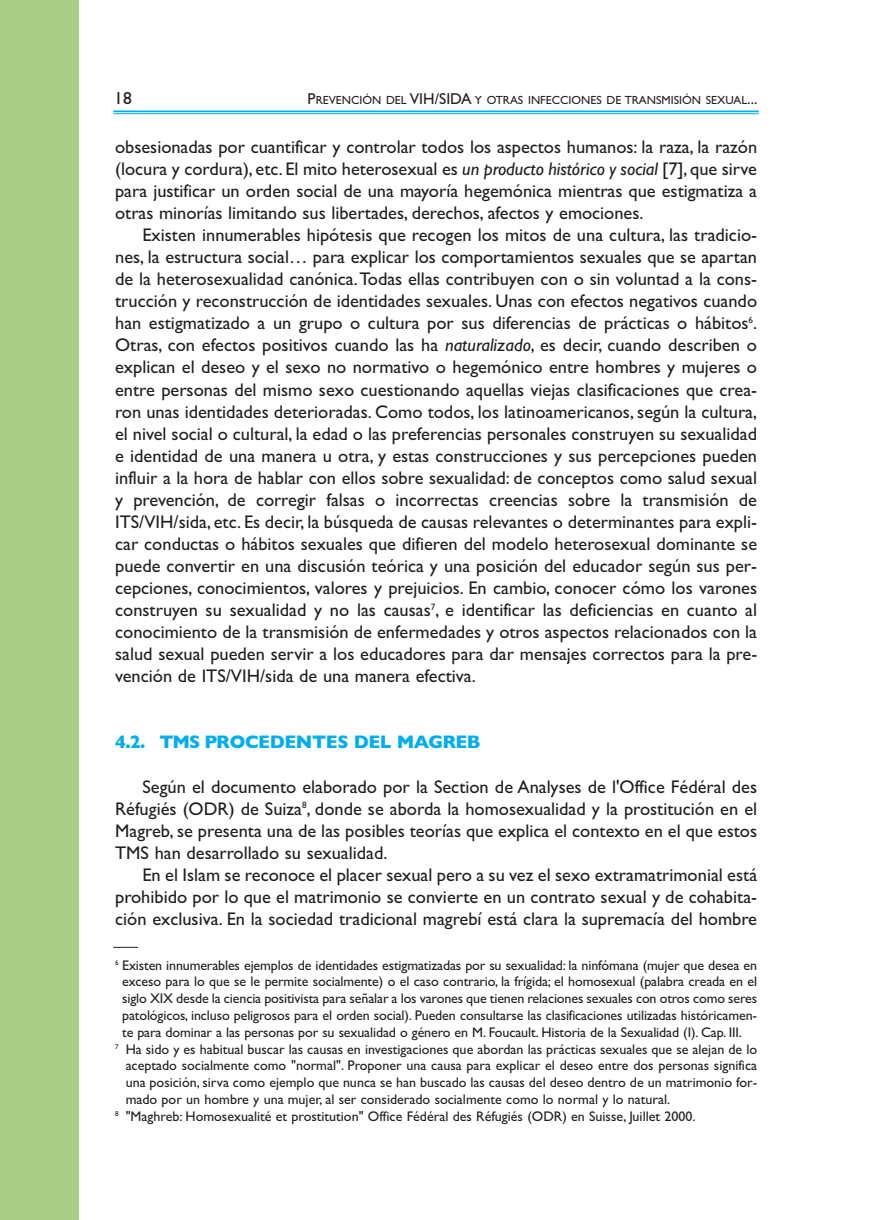
<style>
.page{position:relative;width:874px;height:1220px;background:#fff}
.page>*{position:absolute;margin:0;border:0;box-sizing:border-box;transform-origin:0 0}
.t1{font:18.38px "Gill Sans";color:#231f20}
.t2{font:700 18.38px "Gill Sans";letter-spacing:-.02em;color:#00aeef}
.t3{font:17.5px "Gill Sans";color:#231f20}
.t4{font:14px "Gill Sans";letter-spacing:-.01em;color:#231f20}
.t5{font:11.9px "Gill Sans";color:#231f20}
.s1{font-size:15.75px}
.s2{font-style:italic}
</style>
<div class="page">
<hr style="left:113px;top:110px;width:645px;height:2px;background:#00aeef">
<hr style="left:113px;top:113px;width:645px;height:1px;background:#00aeef">
<div style="left:0;top:0;width:79px;height:1220px;background:#abce86"></div>
<svg style="left:113px;top:947px;width:25px;height:1px"></svg>
<p class="t3" style="left:114px;top:92px;width:19px">18</p>
<p class="t5" style="left:307px;top:96px;width:451px"><span class="s1">P</span>REVENCIÓN DEL <span class="s1">VIH/SIDA</span> Y OTRAS INFECCIONES DE TRANSMISIÓN SEXUAL<span class="s1">...</span></p>
<p class="t1" style="left:115px;top:140px;width:643px">obsesionadas por cuantificar y controlar todos los aspectos humanos: la raza, la razón</p>
<p class="t1" style="left:115px;top:162px;width:643px">(locura y cordura), etc. El mito heterosexual es <span class="s2">un producto histórico y social</span> [7], que sirve</p>
<p class="t1" style="left:115px;top:184px;width:643px">para justificar un orden social de una mayoría hegemónica mientras que estigmatiza a</p>
<p class="t1" style="left:115px;top:207px;width:529px">otras minorías limitando sus libertades, derechos, afectos y emociones.</p>
<p class="t1" style="left:142px;top:229px;width:616px">Existen innumerables hipótesis que recogen los mitos de una cultura, las tradicio-</p>
<p class="t1" style="left:115px;top:251px;width:643px">nes, la estructura social… para explicar los comportamientos sexuales que se apartan</p>
<p class="t1" style="left:115px;top:273px;width:643px">de la heterosexualidad canónica.Todas ellas contribuyen con o sin voluntad a la cons-</p>
<p class="t1" style="left:115px;top:295px;width:643px">trucción y reconstrucción de identidades sexuales. Unas con efectos negativos cuando</p>
<p class="t1" style="left:115px;top:317px;width:643px">han estigmatizado a un grupo o cultura por sus diferencias de prácticas o hábitos<sup>6</sup>.</p>
<p class="t1" style="left:115px;top:339px;width:643px">Otras, con efectos positivos cuando las ha <span class="s2">naturalizado</span>, es decir, cuando describen o</p>
<p class="t1" style="left:115px;top:361px;width:643px">explican el deseo y el sexo no normativo o hegemónico entre hombres y mujeres o</p>
<p class="t1" style="left:115px;top:383px;width:643px">entre personas del mismo sexo cuestionando aquellas viejas clasificaciones que crea-</p>
<p class="t1" style="left:115px;top:405px;width:643px">ron unas identidades deterioradas. Como todos, los latinoamericanos, según la cultura,</p>
<p class="t1" style="left:115px;top:427px;width:643px">el nivel social o cultural, la edad o las preferencias personales construyen su sexualidad</p>
<p class="t1" style="left:115px;top:449px;width:643px">e identidad de una manera u otra, y estas construcciones y sus percepciones pueden</p>
<p class="t1" style="left:115px;top:471px;width:643px">influir a la hora de hablar con ellos sobre sexualidad: de conceptos como salud sexual</p>
<p class="t1" style="left:115px;top:493px;width:643px">y prevención, de corregir falsas o incorrectas creencias sobre la transmisión de</p>
<p class="t1" style="left:115px;top:515px;width:643px">ITS/VIH/sida, etc. Es decir, la búsqueda de causas relevantes o determinantes para expli-</p>
<p class="t1" style="left:115px;top:537px;width:643px">car conductas o hábitos sexuales que difieren del modelo heterosexual dominante se</p>
<p class="t1" style="left:115px;top:559px;width:643px">puede convertir en una discusión teórica y una posición del educador según sus per-</p>
<p class="t1" style="left:115px;top:581px;width:643px">cepciones, conocimientos, valores y prejuicios. En cambio, conocer cómo los varones</p>
<p class="t1" style="left:115px;top:603px;width:643px">construyen su sexualidad y no las causas<sup>7</sup>, e identificar las deficiencias en cuanto al</p>
<p class="t1" style="left:115px;top:625px;width:643px">conocimiento de la transmisión de enfermedades y otros aspectos relacionados con la</p>
<p class="t1" style="left:115px;top:648px;width:643px">salud sexual pueden servir a los educadores para dar mensajes correctos para la pre-</p>
<p class="t1" style="left:115px;top:670px;width:362px">vención de ITS/VIH/sida de una manera efectiva.</p>
<p class="t2" style="left:115px;top:736px;width:366px">4.2. TMS PROCEDENTES DEL MAGREB</p>
<p class="t1" style="left:142px;top:780px;width:616px">Según el documento elaborado por la Section de Analyses de l'Office Fédéral des</p>
<p class="t1" style="left:115px;top:802px;width:643px">Réfugiés (ODR) de Suiza<sup>8</sup>, donde se aborda la homosexualidad y la prostitución en el</p>
<p class="t1" style="left:115px;top:824px;width:643px">Magreb, se presenta una de las posibles teorías que explica el contexto en el que estos</p>
<p class="t1" style="left:115px;top:846px;width:274px">TMS han desarrollado su sexualidad.</p>
<p class="t1" style="left:142px;top:868px;width:616px">En el Islam se reconoce el placer sexual pero a su vez el sexo extramatrimonial está</p>
<p class="t1" style="left:115px;top:890px;width:643px">prohibido por lo que el matrimonio se convierte en un contrato sexual y de cohabita-</p>
<p class="t1" style="left:115px;top:912px;width:643px">ción exclusiva. En la sociedad tradicional magrebí está clara la supremacía del hombre</p>
<p class="t4" style="left:115px;top:960px;width:643px"><sup>6</sup> Existen innumerables ejemplos de identidades estigmatizadas por su sexualidad: la ninfómana (mujer que desea en</p>
<p class="t4" style="left:122px;top:977px;width:636px">exceso para lo que se le permite socialmente) o el caso contrario, la frígida; el homosexual (palabra creada en el</p>
<p class="t4" style="left:122px;top:994px;width:636px">siglo XIX desde la ciencia positivista para señalar a los varones que tienen relaciones sexuales con otros como seres</p>
<p class="t4" style="left:122px;top:1010px;width:636px">patológicos, incluso peligrosos para el orden social). Pueden consultarse las clasificaciones utilizadas históricamen-</p>
<p class="t4" style="left:122px;top:1027px;width:621px">te para dominar a las personas por su sexualidad o género en M. Foucault. Historia de la Sexualidad (I). Cap. III.</p>
<p class="t4" style="left:115px;top:1044px;width:643px"><sup>7</sup> Ha sido y es habitual buscar las causas en investigaciones que abordan las prácticas sexuales que se alejan de lo</p>
<p class="t4" style="left:126px;top:1061px;width:632px">aceptado socialmente como "normal". Proponer una causa para explicar el deseo entre dos personas significa</p>
<p class="t4" style="left:126px;top:1078px;width:633px">una posición, sirva como ejemplo que nunca se han buscado las causas del deseo dentro de un matrimonio for-</p>
<p class="t4" style="left:126px;top:1094px;width:546px">mado por un hombre y una mujer, al ser considerado socialmente como lo normal y lo natural.</p>
<p class="t4" style="left:115px;top:1111px;width:581px"><sup>8</sup> "Maghreb: Homosexualité et prostitution" Office Fédéral des Réfugiés (ODR) en Suisse, Juillet 2000.</p>
</div>
